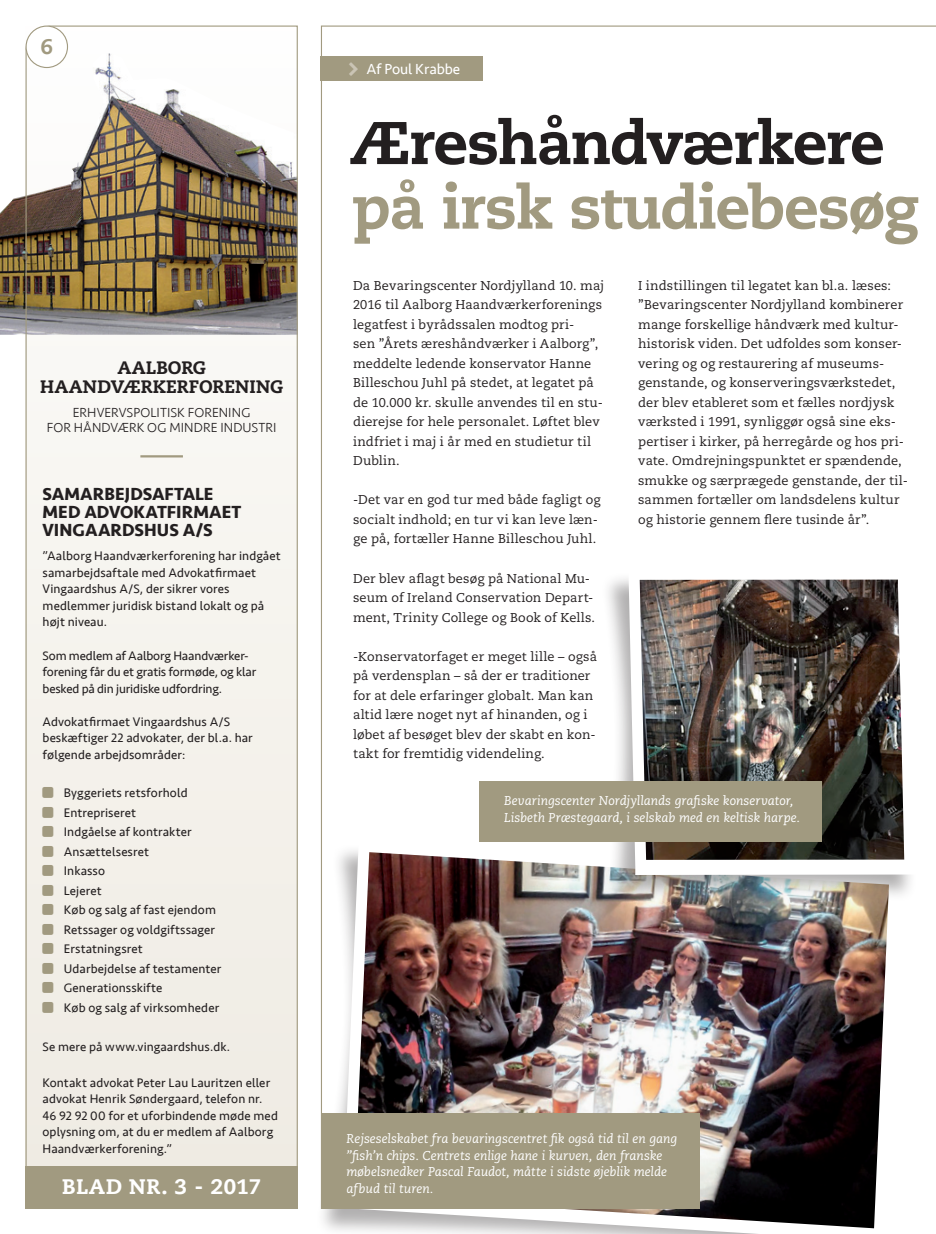
<style>
.page{position:relative;width:936px;height:1234px;background:#fff}
.page>*{position:absolute;margin:0;border:0;box-sizing:border-box;transform-origin:0 0}
.t1{font:800 60px "Caecilia LT";letter-spacing:-.025em;color:#a19a80}
.t2{font:800 60px "Caecilia LT";letter-spacing:-.03em;color:#231f20}
.t3{font:800 21px "Caecilia LT";letter-spacing:.02em;color:#fff}
.t4{font:800 21px "Caecilia LT";color:#a19a80}
.t5{font:700 18px/18px "Seravek";letter-spacing:.005em;color:#231f20}
.t6{font:800 18px/19.5px "Caecilia LT";letter-spacing:.005em;color:#231f20;text-align:center}
.t7{font:15px "Seravek";letter-spacing:-.01em;color:#fff}
.t8{font:300 13.5px/15px "Seravek";letter-spacing:.01em;color:#231f20;text-align:center}
.t9{font:12.75px/19.5px "Caecilia LT";letter-spacing:.01em;color:#231f20}
.t10{font:12.75px/19.5px "Seravek";letter-spacing:.01em;color:#231f20}
.t11{font:italic 12.75px/16.5px "Caecilia";letter-spacing:-.005em;color:#fff}
.t12{font:12.75px/16.5px "Seravek";letter-spacing:-.01em;color:#231f20}
</style>
<div class="page">
<img style="left:0;top:196px;width:25px;height:138px">
<svg style="left:25px;top:25px;width:273px;height:1183px"></svg>
<hr style="left:140px;top:455px;width:43px;height:2px;background:#a19a80">
<img style="left:354px;top:1209px;width:521px;height:18px">
<div style="left:26px;top:26px;width:41px;height:41px;background:#fff;border-radius:50%"></div>
<div style="left:26px;top:26px;width:42px;height:42px;border:1px solid #a19a80;border-radius:50%"></div>
<img style="left:320px;top:25px;width:615px;height:1184px">
<svg style="left:43px;top:787px;width:10px;height:11px"></svg>
<svg style="left:43px;top:806px;width:10px;height:11px"></svg>
<svg style="left:43px;top:826px;width:10px;height:11px"></svg>
<svg style="left:43px;top:845px;width:10px;height:11px"></svg>
<svg style="left:43px;top:865px;width:10px;height:10px"></svg>
<svg style="left:43px;top:884px;width:10px;height:11px"></svg>
<svg style="left:43px;top:904px;width:10px;height:10px"></svg>
<svg style="left:43px;top:923px;width:10px;height:11px"></svg>
<svg style="left:43px;top:943px;width:10px;height:10px"></svg>
<svg style="left:43px;top:962px;width:10px;height:11px"></svg>
<svg style="left:43px;top:982px;width:10px;height:10px"></svg>
<svg style="left:43px;top:1001px;width:10px;height:11px"></svg>
<svg style="left:349px;top:62px;width:20px;height:14px"></svg>
<h2 class="t4" style="left:41px;top:33px;width:14px">6</h2>
<h3 class="t6" style="left:40px;top:357px;width:244px">AALBORG<br>HAANDVÆRKERFORENING</h3>
<p class="t8" style="left:47px;top:405px;width:231px">ERHVERVSPOLITISK FORENING<br>FOR HÅNDVÆRK OG MINDRE INDUSTRI</p>
<h3 class="t5" style="left:43px;top:485px;width:200px">SAMARBEJDSAFTALE<br>MED ADVOKATFIRMAET<br>VINGAARDSHUS A/S</h3>
<p class="t10" style="left:43px;top:548px;width:240px;line-height:16.5px">”Aalborg Haandværkerforening har indgået samarbejdsaftale med Advokatfirmaet Vingaardshus A/S, der sikrer vores medlemmer juridisk bistand lokalt og på højt niveau.</p>
<p class="t12" style="left:43px;top:646px;width:215px">Som medlem af Aalborg Haandværker&shy;forening får du et gratis formøde, og klar besked på din juridiske udfordring.</p>
<p class="t10" style="left:43px;top:712px;width:212px;line-height:16.5px">Advokatfirmaet Vingaardshus A/S beskæftiger 22 advokater, der bl.a. har følgende arbejdsområder:</p>
<p class="t10" style="left:64px;top:783px;width:159px">Byggeriets retsforhold<br>Entrepriseret<br>Indgåelse af kontrakter<br>Ansættelsesret<br>Inkasso<br>Lejeret<br>Køb og salg af fast ejendom<br>Retssager og voldgiftssager<br>Erstatningsret<br>Udarbejdelse af testamenter<br>Generationsskifte<br>Køb og salg af virksomheder</p>
<p class="t10" style="left:43px;top:1036px;width:189px">Se mere på www.vingaardshus.dk.</p>
<p class="t10" style="left:43px;top:1074px;width:237px;line-height:16.5px">Kontakt advokat Peter Lau Lauritzen eller advokat Henrik Søndergaard, telefon nr.<br>46 92 92 00 for et uforbindende møde med oplysning om, at du er medlem af Aalborg Haandværkerforening.”</p>
<h2 class="t3" style="left:62px;top:1172px;width:200px">BLAD NR. 3 - 2017</h2>
<p class="t7" style="left:366px;top:58px;width:95px">Af Poul Krabbe</p>
<p class="t7" style="left:377px;top:58px;width:95px">Af Poul Krabbe</p>
<h1 class="t2" style="left:349px;top:106px;width:536px">Æreshåndværkere</h1>
<h1 class="t1" style="left:352px;top:170px;width:568px">på irsk studiebesøg</h1>
<p class="t9" style="left:353px;top:276px;width:252px">Da Bevaringscenter Nordjylland 10. maj 2016 til Aalborg Haandværkerforenings legatfest i byrådssalen modtog pri-<br>sen ”Årets æreshåndværker i Aalborg”, meddelte ledende konservator Hanne Billeschou Juhl på stedet, at legatet på de 10.000 kr. skulle anvendes til en stu&shy;dierejse for hele personalet. Løftet blev indfriet i maj i år med en studietur til Dublin.</p>
<p class="t9" style="left:353px;top:490px;width:249px">-Det var en god tur med både fagligt og socialt indhold; en tur vi kan leve læn&shy;ge på, fortæller Hanne Billeschou Juhl.</p>
<p class="t9" style="left:353px;top:568px;width:243px">Der blev aflagt besøg på National Mu&shy;seum of Ireland Conservation Depart&shy;ment, Trinity College og Book of Kells.</p>
<p class="t9" style="left:353px;top:646px;width:245px">-Konservatorfaget er meget lille – også på verdensplan – så der er traditioner for at dele erfaringer globalt. Man kan altid lære noget nyt af hinanden, og i løbet af besøget blev der skabt en kon&shy;takt for fremtidig videndeling.</p>
<p class="t9" style="left:638px;top:276px;width:271px">I indstillingen til legatet kan bl.a. læses: ”Bevaringscenter Nordjylland kombinerer mange forskellige håndværk med kultur&shy;historisk viden. Det udfoldes som konser&shy;vering og og restaurering af museums&shy;genstande, og konserveringsværkstedet, der blev etableret som et fælles nordjysk værksted i 1991, synliggør også sine eks&shy;pertiser i kirker, på herregårde og hos pri&shy;vate. Omdrejningspunktet er spændende, smukke og særprægede genstande, der til&shy;sammen fortæller om landsdelens kultur og historie gennem flere tusinde år”.</p>
<p class="t11" style="left:504px;top:792px;width:297px">Bevaringscenter Nordjyllands grafiske konservator,<br>Lisbeth Præstegaard, i selskab med en keltisk harpe.</p>
<p class="t11" style="left:346px;top:1130px;width:332px">Rejseselskabet fra bevaringscentret fik også tid til en gang ”fish’n chips. Centrets enlige hane i kurven, den franske møbelsnedker Pascal Faudot, måtte i sidste øjeblik melde afbud til turen.</p>
</div>
